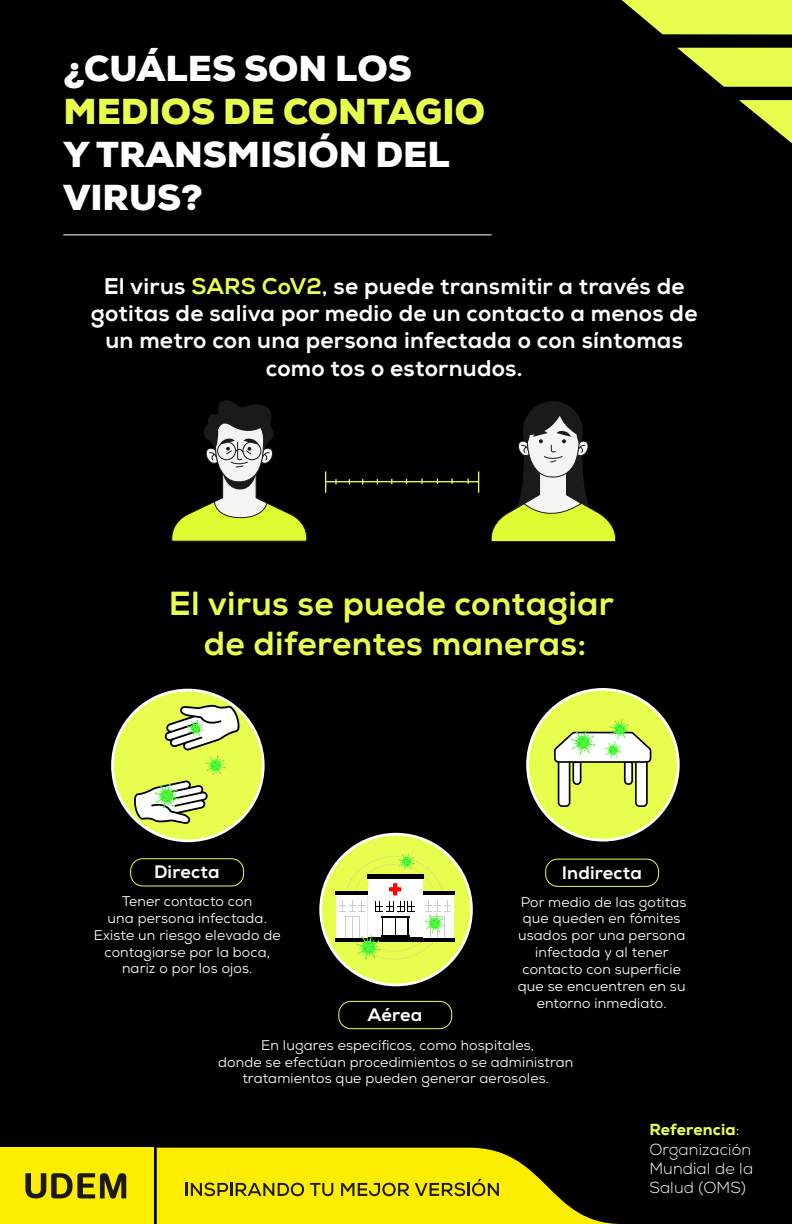
<style>
.page{position:relative;width:792px;height:1224px;background:#000}
.page>*{position:absolute;margin:0;border:0;box-sizing:border-box;transform-origin:0 0}
.t1{font:900 36px/43.2px "Nexa";color:#fff}
.t2{font:900 36px "Nexa";color:#e8fd4d}
.t3{font:800 33.4px/40px "Nexa";letter-spacing:.01em;color:#e8fd4d;text-align:center}
.t4{font:800 22.7px/27.2px "Nexa";letter-spacing:.01em;color:#fff;text-align:center}
.t5{font:800 18px "Nexa";letter-spacing:.01em;color:#fff}
.t6{font:300 16px/19.2px "Nexa";letter-spacing:.01em;color:#fff}
.t7{font:14px/16.8px "Nexa";letter-spacing:.01em;color:#fff;text-align:center}
.s1{color:#e8fd4d}
.s2{font-weight:800;color:#e8fd4d}
.s3{font-weight:400;color:#e8fd4d}
</style>
<div class="page">
<svg style="left:677px;top:48px;width:115px;height:39px"></svg>
<svg style="left:739px;top:100px;width:53px;height:43px"></svg>
<svg style="left:622px;top:0;width:170px;height:35px;background:#c9db42"></svg>
<svg style="left:157px;top:1148px;width:461px;height:76px"></svg>
<div style="left:0;top:1147px;width:153px;height:77px;background:#fded00"></div>
<svg style="left:25px;top:1173px;width:101px;height:26px"></svg>
<hr style="left:64px;top:234px;width:427px;height:1px;background:#fff">
<div style="left:112px;top:690px;width:151px;height:151px;background:#e8fd4d;border-radius:50%"></div>
<div style="left:111px;top:689px;width:154px;height:153px;border:3px solid #fff;border-radius:50%"></div>
<svg style="left:171px;top:400px;width:136px;height:142px"></svg>
<svg style="left:491px;top:402px;width:125px;height:140px"></svg>
<hr style="left:326px;top:481px;width:153px;height:1px;background:#e8fd4d">
<svg style="left:325px;top:471px;width:1px;height:22px"></svg>
<svg style="left:478px;top:471px;width:1px;height:22px"></svg>
<div style="left:528px;top:689px;width:150px;height:151px;background:#e8fd4d;border-radius:50%"></div>
<div style="left:526px;top:688px;width:154px;height:154px;border:3px solid #fff;border-radius:50%"></div>
<div style="left:321px;top:834px;width:150px;height:151px;background:#e8fd4d;border-radius:50%"></div>
<div style="left:319px;top:833px;width:154px;height:153px;border:3px solid #fff;border-radius:50%"></div>
<div style="left:130px;top:858px;width:114px;height:28px;border:1px solid #e8fd4d;border-radius:12px"></div>
<div style="left:545px;top:859px;width:114px;height:28px;border:1px solid #e8fd4d;border-radius:12px"></div>
<div style="left:338px;top:1001px;width:114px;height:28px;border:1px solid #e8fd4d;border-radius:12px"></div>
<svg style="left:133px;top:704px;width:107px;height:120px"></svg>
<svg style="left:554px;top:719px;width:98px;height:88px"></svg>
<div style="left:336px;top:892px;width:33px;height:49px;background:#fff"></div>
<hr style="left:336px;top:891px;width:33px;height:3px;background:#000">
<hr style="left:336px;top:938px;width:33px;height:3px;background:#000">
<div style="left:422px;top:892px;width:32px;height:49px;background:#fff"></div>
<hr style="left:421px;top:891px;width:34px;height:3px;background:#000">
<hr style="left:421px;top:938px;width:34px;height:3px;background:#000">
<svg style="left:339px;top:853px;width:112px;height:107px"></svg>
<h1 class="t1" style="left:64px;top:47px;width:350px">¿CUÁLES SON LOS</h1>
<h1 class="t2" style="left:64px;top:88px;width:423px">MEDIOS DE CONTAGIO</h1>
<h1 class="t1" style="left:64px;top:133px;width:388px">Y TRANSMISIÓN DEL<br>VIRUS?</h1>
<h3 class="t4" style="left:91px;top:273px;width:608px">El virus <span class="s1">SARS CoV2</span>, se puede transmitir a través de gotitas de saliva por medio de un contacto a menos de un metro con una persona infectada o con síntomas como tos o estornudos.</h3>
<h2 class="t3" style="left:169px;top:584px;width:447px">El virus se puede contagiar de diferentes maneras:</h2>
<p class="t5" style="left:154px;top:861px;width:67px">Directa</p>
<p class="t5" style="left:562px;top:861px;width:82px">Indirecta</p>
<p class="t7" style="left:94px;top:893px;width:188px">Tener contacto con<br>una persona infectada.<br>Existe un riesgo elevado de contagiarse por la boca, nariz o por los ojos.</p>
<p class="t7" style="left:518px;top:893px;width:170px">Por medio de las gotitas que queden en fómites usados por una persona infectada y al tener contacto con superficie que se encuentren en su entorno inmediato.</p>
<p class="t7" style="left:218px;top:1037px;width:357px">En lugares específicos, como hospitales,<br>donde se efectúan procedimientos o se administran tratamientos que pueden generar aerosoles.</p>
<p class="t6" style="left:649px;top:1121px;width:105px"><span class="s2">Referencia</span><span class="s3">:<br></span>Organización<br>Mundial de la<br>Salud (OMS)</p>
<p class="t5" style="left:368px;top:1004px;width:56px">Aérea</p>
</div>
